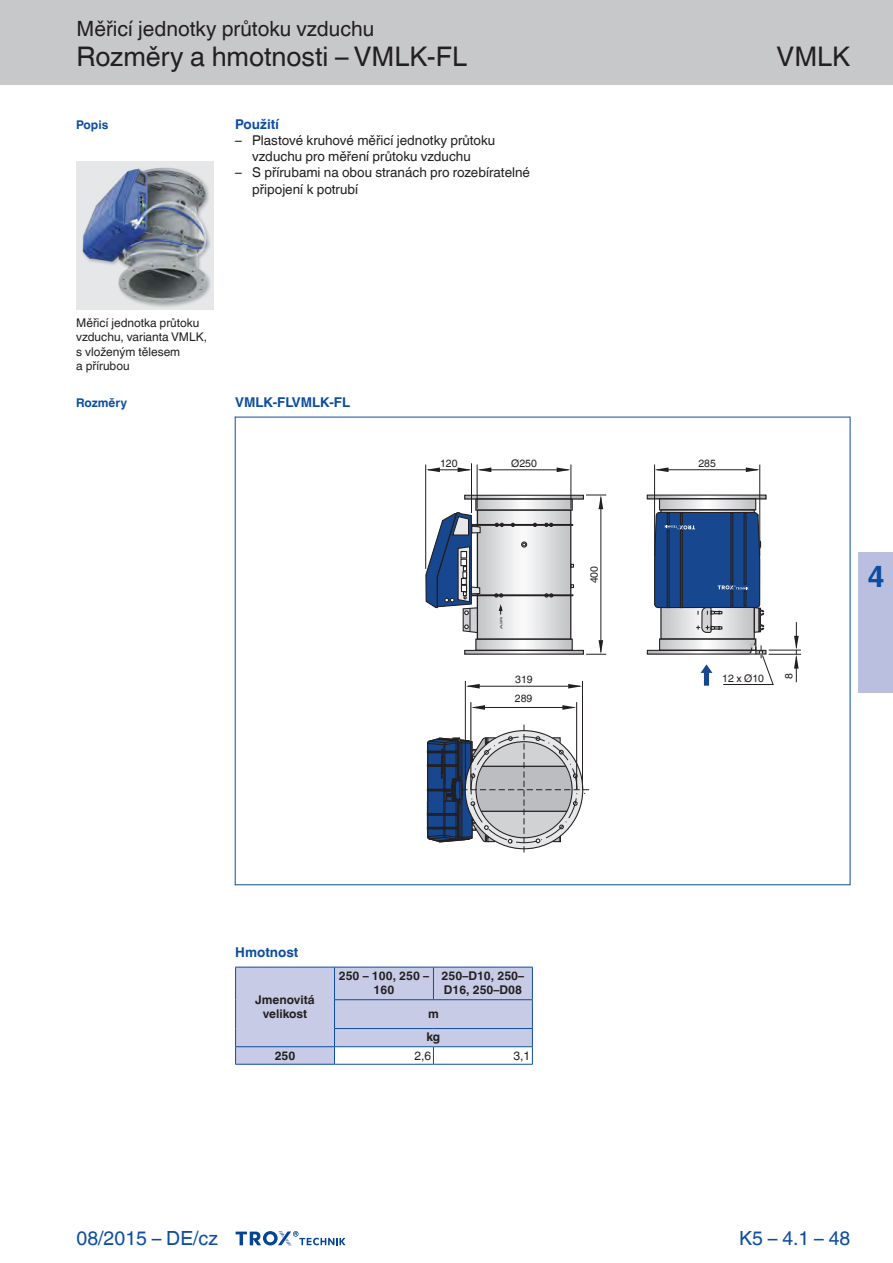
<style>
.page{position:relative;width:893px;height:1263px;background:#fff}
.page>*{position:absolute;margin:0;border:0;box-sizing:border-box;transform-origin:0 0}
.t1{font:700 30px "TROX Helvetica";color:#0d4da1}
.t2{font:27px "TROX Helvetica";color:#231f20}
.t3{font:21px "TROX Helvetica";color:#231f20}
.t4{font:19.5px "TROX Helvetica";color:#0d4da1}
.t5{font:13.5px/16.2px "TROX Helvetica";color:#231f20;text-align:center}
.t6{font:700 13.5px "TROX Helvetica";color:#0d4da1}
.t7{font:12px/14.4px "TROX Helvetica";color:#231f20}
.t8{font:700 12px/14.4px "TROX Helvetica";color:#231f20;text-align:center}
.t9{font:700 12px "TROX Helvetica";color:#0d4da1}
.t10{font:10.5px "TROX Helvetica";color:#231f20}
.t11{font:3px "Arial";color:#231f20;scale:2.34 1}
</style>
<div class="page">
<div style="left:0;top:0;width:893px;height:85px;background:#c7c8ca"></div>
<svg style="left:236px;top:1231px;width:110px;height:15px"></svg>
<div style="left:859px;top:553px;width:34px;height:140px;background:#babfe0"></div>
<img style="left:76px;top:161px;width:138px;height:149px">
<hr style="left:235px;top:1064px;width:99px;height:1px;background:#0d4da1">
<hr style="left:334px;top:1064px;width:99px;height:1px;background:#0d4da1">
<hr style="left:433px;top:1064px;width:100px;height:1px;background:#0d4da1">
<svg style="left:235px;top:967px;width:298px;height:97px;background:#c5cbe5"></svg>
<img style="left:477px;top:500px;width:94px;height:149px">
<div style="left:464px;top:650px;width:120px;height:5px;border:1px solid #231f20"></div>
<div style="left:475px;top:638px;width:98px;height:13px;border:1px solid #231f20"></div>
<div style="left:659px;top:638px;width:97px;height:13px;border:1px solid #231f20"></div>
<div style="left:464px;top:495px;width:120px;height:4px;border:1px solid #231f20"></div>
<div style="left:475px;top:498px;width:98px;height:13px;border:1px solid #231f20"></div>
<div style="left:647px;top:494px;width:119px;height:5px;border:1px solid #231f20"></div>
<svg style="left:425px;top:509px;width:149px;height:131px"></svg>
<hr style="left:571px;top:464px;width:1px;height:44px;background:#231f20">
<hr style="left:477px;top:464px;width:1px;height:44px;background:#231f20">
<hr style="left:479px;top:469px;width:90px;height:1px;background:#231f20">
<svg style="left:557px;top:467px;width:14px;height:5px"></svg>
<svg style="left:653px;top:464px;width:112px;height:169px"></svg>
<hr style="left:654px;top:464px;width:1px;height:93px;background:#231f20">
<hr style="left:759px;top:465px;width:1px;height:91px;background:#231f20">
<hr style="left:601px;top:497px;width:1px;height:155px;background:#231f20">
<svg style="left:586px;top:495px;width:20px;height:14px"></svg>
<svg style="left:586px;top:640px;width:20px;height:15px"></svg>
<hr style="left:425px;top:464px;width:1px;height:105px;background:#231f20">
<hr style="left:428px;top:469px;width:42px;height:1px;background:#231f20">
<svg style="left:426px;top:467px;width:14px;height:5px"></svg>
<svg style="left:458px;top:467px;width:33px;height:5px"></svg>
<hr style="left:769px;top:650px;width:32px;height:1px;background:#231f20">
<hr style="left:769px;top:654px;width:32px;height:1px;background:#231f20">
<svg style="left:794px;top:622px;width:5px;height:60px"></svg>
<svg style="left:647px;top:639px;width:127px;height:47px"></svg>
<svg style="left:426px;top:705px;width:163px;height:148px"></svg>
<hr style="left:471px;top:702px;width:1px;height:88px;background:#231f20">
<hr style="left:576px;top:702px;width:1px;height:88px;background:#231f20">
<hr style="left:465px;top:681px;width:1px;height:109px;background:#231f20">
<hr style="left:468px;top:686px;width:112px;height:1px;background:#231f20">
<svg style="left:568px;top:684px;width:14px;height:4px"></svg>
<svg style="left:466px;top:684px;width:14px;height:4px"></svg>
<hr style="left:582px;top:681px;width:1px;height:109px;background:#231f20">
<hr style="left:471px;top:463px;width:1px;height:50px;background:#231f20">
<hr style="left:235px;top:417px;width:1px;height:468px;background:#0d4da1">
<hr style="left:850px;top:417px;width:1px;height:468px;background:#0d4da1">
<hr style="left:235px;top:417px;width:615px;height:1px;background:#0d4da1">
<hr style="left:235px;top:884px;width:615px;height:1px;background:#0d4da1">
<h3 class="t3" style="left:77px;top:17px;width:299px">Měřicí jednotky průtoku vzduchu</h3>
<h2 class="t2" style="left:77px;top:41px;width:392px">Rozměry a hmotnosti – VMLK-FL</h2>
<p class="t9" style="left:76px;top:117px;width:34px">Popis</p>
<p class="t6" style="left:235px;top:116px;width:46px">Použití</p>
<p class="t5" style="left:235px;top:132px;width:262px">– Plastové kruhové měřicí jednotky průtoku vzduchu pro měření průtoku vzduchu</p>
<p class="t5" style="left:252px;top:165px;width:279px;text-align:left;text-indent:-17px">– S přírubami na obou stranách pro rozebíratelné připojení k potrubí</p>
<h2 class="t2" style="left:777px;top:41px;width:75px">VMLK</h2>
<p class="t7" style="left:76px;top:315px;width:133px">Měřicí jednotka průtoku vzduchu, varianta VMLK, s vloženým tělesem<br>a přírubou</p>
<p class="t9" style="left:76px;top:396px;width:52px">Rozměry</p>
<p class="t6" style="left:235px;top:395px;width:117px">VMLK-FLVMLK-FL</p>
<p class="t10" style="left:440px;top:457px;width:19px">120</p>
<p class="t10" style="left:511px;top:457px;width:27px">Ø250</p>
<p class="t10" style="left:698px;top:457px;width:19px">285</p>
<p class="t11" style="left:499px;top:629px;width:7px;rotate:-90deg">AIR</p>
<p class="t10" style="left:515px;top:673px;width:19px">319</p>
<p class="t10" style="left:515px;top:693px;width:19px">289</p>
<p class="t10" style="left:588px;top:583px;width:19px;rotate:-90deg">400</p>
<p class="t10" style="left:722px;top:672px;width:43px">12 x Ø10</p>
<p class="t10" style="left:783px;top:679px;width:7px;rotate:-90deg">8</p>
<h1 class="t1" style="left:867px;top:559px;width:19px">4</h1>
<p class="t6" style="left:235px;top:944px;width:65px">Hmotnost</p>
<p class="t8" style="left:255px;top:993px;width:61px">Jmenovitá velikost</p>
<p class="t8" style="left:339px;top:969px;width:92px">250 – 100, 250 –<br>160</p>
<p class="t8" style="left:442px;top:969px;width:84px;text-align:left">250–D10, 250–<br>D16, 250–D08</p>
<p class="t8" style="left:426px;top:1002px;width:15px;line-height:23.5px;text-align:left">m kg</p>
<p class="t8" style="left:275px;top:1049px;width:22px">250</p>
<p class="t7" style="left:415px;top:1049px;width:18px">2,6</p>
<p class="t7" style="left:514px;top:1049px;width:18px">3,1</p>
<h3 class="t4" style="left:77px;top:1227px;width:143px">08/2015 – DE/cz</h3>
<h3 class="t4" style="left:739px;top:1227px;width:113px">K5 – 4.1 – 48</h3>
</div>
